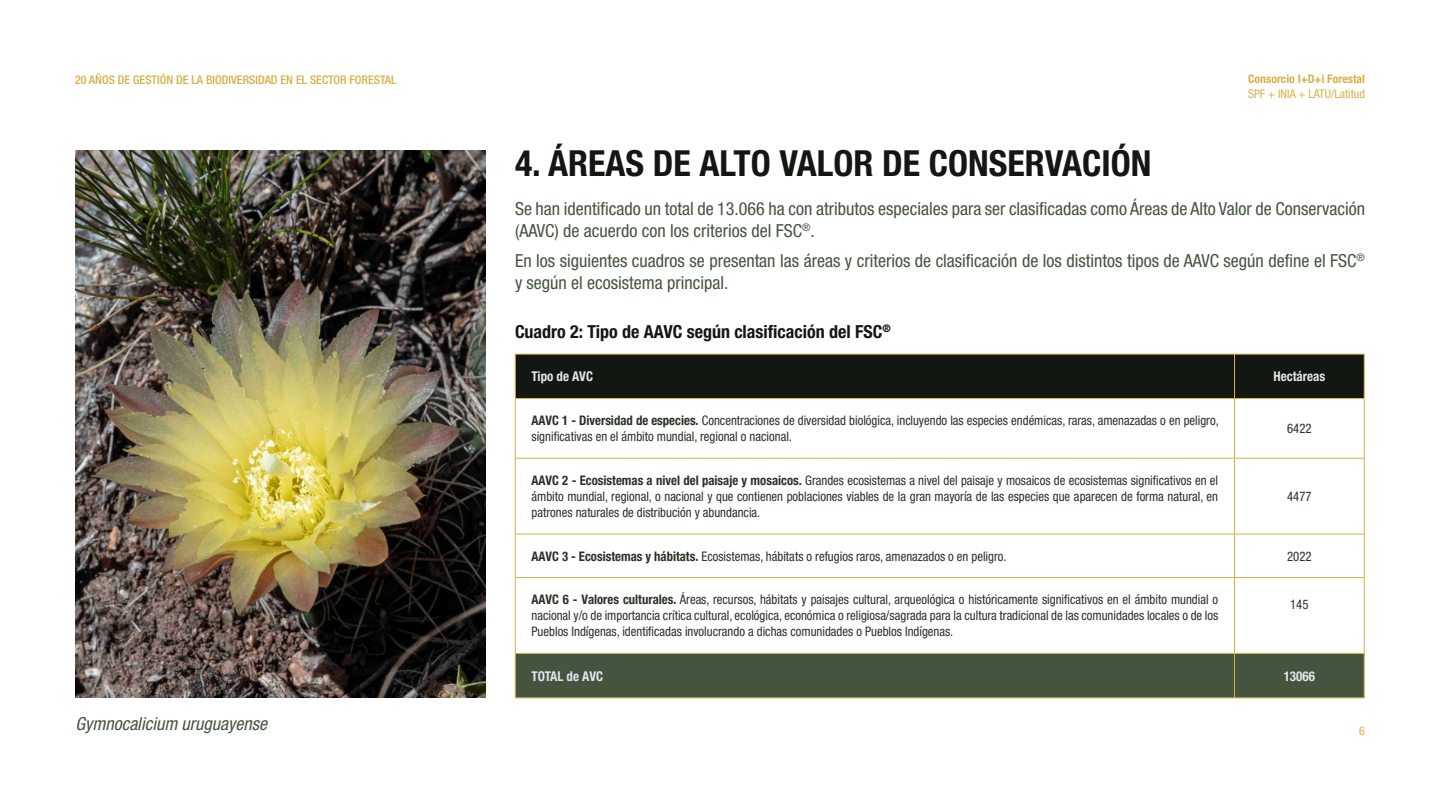
<style>
.page{position:relative;width:1440px;height:810px;background:#fff}
.page>*{position:absolute;margin:0;border:0;box-sizing:border-box;transform-origin:0 0}
.t1{font:700 condensed 36px "Helvetica Neue LT Pro";color:#131711}
.t2{font:condensed 18px/21.6px "Helvetica Neue LT Pro";color:#45543f}
.t3{font:700 condensed 18px "Helvetica Neue LT Pro";color:#131711}
.t4{font:italic condensed 18px "Helvetica Neue LT Pro";color:#45543f}
.t5{font:700 condensed 13.5px "Helvetica Neue LT Pro";color:#e1e6eb;scale:.96 1}
.t6{font:condensed 13.2px/15.8px "Helvetica Neue LT Pro";color:#283226;text-align:justify;scale:.96 1}
.t7{font:500 condensed 12px "Helvetica Neue LT Pro";color:#d7b049}
.t8{font:condensed 12px "Helvetica Neue LT Pro";color:#d7b049}
.t9{font:700 condensed 11.77px "Helvetica Neue LT Pro";color:#d7b049}
.s1{font-weight:700}
</style>
<div class="page">
<img style="left:75px;top:150px;width:410px;height:548px">
<div style="left:516px;top:355px;width:848px;height:43px;background:#131711"></div>
<hr style="left:515px;top:354px;width:719px;height:1px;background:#d7b049">
<hr style="left:1234px;top:354px;width:131px;height:1px;background:#d7b049">
<hr style="left:516px;top:398px;width:718px;height:1px;background:#d7b049">
<hr style="left:1235px;top:398px;width:129px;height:1px;background:#d7b049">
<hr style="left:515px;top:354px;width:1px;height:44px;background:#d7b049">
<hr style="left:1364px;top:354px;width:1px;height:44px;background:#d7b049">
<hr style="left:515px;top:398px;width:1px;height:60px;background:#d7b049">
<hr style="left:1364px;top:398px;width:1px;height:60px;background:#d7b049">
<hr style="left:515px;top:458px;width:1px;height:76px;background:#d7b049">
<hr style="left:1364px;top:458px;width:1px;height:76px;background:#d7b049">
<hr style="left:515px;top:534px;width:1px;height:44px;background:#d7b049">
<hr style="left:1364px;top:534px;width:1px;height:44px;background:#d7b049">
<hr style="left:515px;top:578px;width:1px;height:75px;background:#d7b049">
<hr style="left:1364px;top:578px;width:1px;height:75px;background:#d7b049">
<hr style="left:1234px;top:354px;width:1px;height:44px;background:#d7b049">
<hr style="left:1234px;top:398px;width:1px;height:60px;background:#d7b049">
<hr style="left:1234px;top:458px;width:1px;height:76px;background:#d7b049">
<hr style="left:1234px;top:534px;width:1px;height:43px;background:#d7b049">
<hr style="left:1234px;top:578px;width:1px;height:75px;background:#d7b049">
<hr style="left:516px;top:458px;width:718px;height:1px;background:#d7b049">
<hr style="left:1234px;top:458px;width:130px;height:1px;background:#d7b049">
<hr style="left:516px;top:534px;width:718px;height:1px;background:#d7b049">
<hr style="left:1234px;top:534px;width:130px;height:1px;background:#d7b049">
<hr style="left:516px;top:577px;width:718px;height:1px;background:#d7b049">
<hr style="left:1234px;top:577px;width:130px;height:1px;background:#d7b049">
<div style="left:516px;top:654px;width:848px;height:44px;background:#45543f"></div>
<hr style="left:515px;top:653px;width:719px;height:1px;background:#d7b049">
<hr style="left:1234px;top:653px;width:131px;height:1px;background:#d7b049">
<hr style="left:515px;top:698px;width:719px;height:1px;background:#d7b049">
<hr style="left:1234px;top:698px;width:131px;height:1px;background:#d7b049">
<hr style="left:515px;top:654px;width:1px;height:44px;background:#d7b049">
<hr style="left:1364px;top:654px;width:1px;height:44px;background:#d7b049">
<hr style="left:1234px;top:654px;width:1px;height:44px;background:#d7b049">
<p class="t7" style="left:75px;top:72px;width:323px">20 AÑOS DE GESTIÓN DE LA BIODIVERSIDAD EN EL SECTOR FORESTAL</p>
<h2 class="t4" style="left:75px;top:713px;width:193px">Gymnocalicium uruguayense</h2>
<p class="t9" style="left:1248px;top:72px;width:118px">Consorcio I+D+i Forestal</p>
<p class="t8" style="left:1248px;top:87px;width:118px">SPF + INIA + LATU/Latitud</p>
<h1 class="t1" style="left:515px;top:141px;width:638px">4. ÁREAS DE ALTO VALOR DE CONSERVACIÓN</h1>
<h2 class="t2" style="left:515px;top:198px;width:852px">Se han identificado un total de 13.066 ha con atributos especiales para ser clasificadas como Áreas de Alto Valor de Conservación (AAVC) de acuerdo con los criterios del FSC<sup>®</sup>.</h2>
<h2 class="t2" style="left:515px;top:250px;width:851px">En los siguientes cuadros se presentan las áreas y criterios de clasificación de los distintos tipos de AAVC según define el FSC<sup>® </sup>y según el ecosistema principal.</h2>
<h2 class="t3" style="left:515px;top:321px;width:377px">Cuadro 2: Tipo de AAVC según clasificación del FSC<sup>®</sup></h2>
<p class="t5" style="left:532px;top:368px;width:66px">Tipo de AVC</p>
<p class="t5" style="left:1273px;top:368px;width:55px">Hectáreas</p>
<p class="t6" style="left:532px;top:412px;width:717px"><span class="s1">AAVC 1 - Diversidad de especies.</span> Concentraciones de diversidad biológica, incluyendo las especies endémicas, raras, amenazadas o en peligro, significativas en el ámbito mundial, regional o nacional.</p>
<p class="t6" style="left:1287px;top:420px;width:27px">6422</p>
<p class="t6" style="left:532px;top:472px;width:717px"><span class="s1">AAVC 2 - Ecosistemas a nivel del paisaje y mosaicos.</span> Grandes ecosistemas a nivel del paisaje y mosaicos de ecosistemas significativos en el ámbito mundial, regional, o nacional y que contienen poblaciones viables de la gran mayoría de las especies que aparecen de forma natural, en patrones naturales de distribución y abundancia.</p>
<p class="t6" style="left:1287px;top:488px;width:27px">4477</p>
<p class="t6" style="left:532px;top:548px;width:496px"><span class="s1">AAVC 3 - Ecosistemas y hábitats.</span> Ecosistemas, hábitats o refugios raros, amenazados o en peligro.</p>
<p class="t6" style="left:1287px;top:548px;width:27px">2022</p>
<p class="t6" style="left:532px;top:592px;width:717px"><span class="s1">AAVC 6 - Valores culturales.</span> Áreas, recursos, hábitats y paisajes cultural, arqueológica o históricamente significativos en el ámbito mundial o nacional y/o de importancia crítica cultural, ecológica, económica o religiosa/sagrada para la cultura tradicional de las comunidades locales o de los Pueblos Indígenas, identificadas involucrando a dichas comunidades o Pueblos Indígenas.</p>
<p class="t6" style="left:1290px;top:596px;width:21px">145</p>
<p class="t5" style="left:532px;top:668px;width:76px">TOTAL de AVC</p>
<p class="t5" style="left:1284px;top:668px;width:34px">13066</p>
<p class="t8" style="left:1359px;top:724px;width:7px">6</p>
</div>
